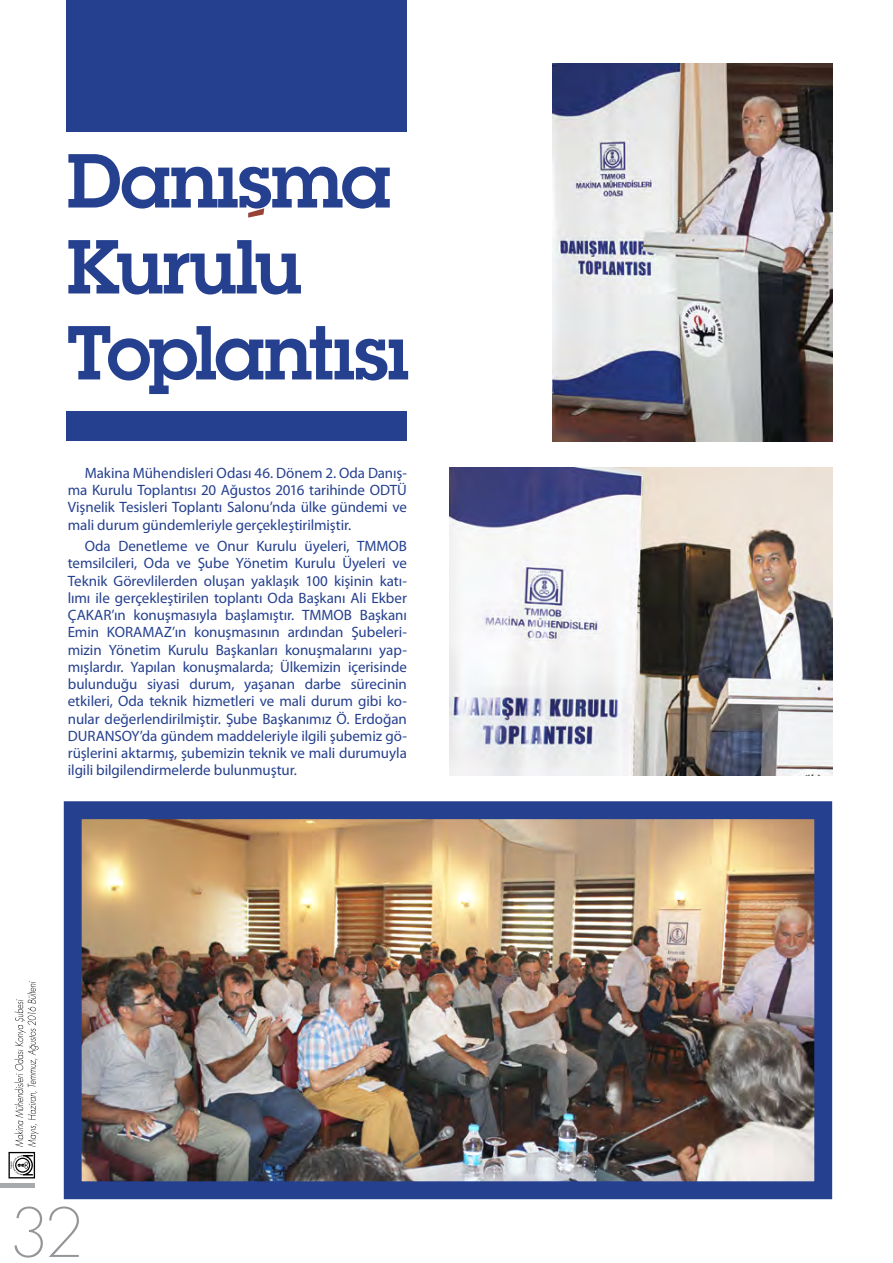
<style>
.page{position:relative;width:893px;height:1263px;background:#fff}
.page>*{position:absolute;margin:0;border:0;box-sizing:border-box;transform-origin:0 0}
.t1{font:74.7px "Lubalin Graph Demi Turk";letter-spacing:-.02em;color:#25408f}
.t2{font:300 66px "Futura T Extra";color:#939598}
.t3{font:15px/17.2px "Myriad Pro";letter-spacing:-.005em;color:#25408f;text-align:justify}
</style>
<div class="page">
<hr style="left:0;top:1183px;width:35px;height:4px;background:#a7a9ac">
<svg style="left:9px;top:981px;width:30px;height:197px"></svg>
<div style="left:67px;top:411px;width:340px;height:30px;background:#25408f"></div>
<div style="left:67px;top:0;width:340px;height:131px;background:#25408f"></div>
<img style="left:63px;top:801px;width:770px;height:399px">
<img style="left:552px;top:63px;width:280px;height:378px">
<img style="left:449px;top:467px;width:383px;height:308px">
<svg style="left:248px;top:208px;width:16px;height:10px"></svg>
<p class="t1" style="left:67px;top:132px;width:325px">Danisma</p>
<p class="t1" style="left:67px;top:217px;width:237px">Kurulu</p>
<p class="t1" style="left:67px;top:303px;width:344px">Toplantisi</p>
<p class="t3" style="left:68px;top:464px;width:341px;text-indent:17px">Makina Mühendisleri Odası 46. Dönem 2. Oda Danış&shy;ma Kurulu Toplantısı 20 Ağustos 2016 tarihinde ODTÜ Vişnelik Tesisleri Toplantı Salonu’nda ülke gündemi ve mali durum gündemleriyle gerçekleştirilmiştir.</p>
<p class="t3" style="left:68px;top:537px;width:341px;text-indent:17px">Oda Denetleme ve Onur Kurulu üyeleri, TMMOB temsilcileri, Oda ve Şube Yönetim Kurulu Üyeleri ve Teknik Görevlilerden oluşan yaklaşık 100 kişinin katı&shy;lımı ile gerçekleştirilen toplantı Oda Başkanı Ali Ekber ÇAKAR’ın konuşmasıyla başlamıştır. TMMOB Başkanı Emin KORAMAZ’ın konuşmasının ardından Şubeleri&shy;mizin Yönetim Kurulu Başkanları konuşmalarını yap&shy;mışlardır. Yapılan konuşmalarda; Ülkemizin içerisinde bulunduğu siyasi durum, yaşanan darbe sürecinin etkileri, Oda teknik hizmetleri ve mali durum gibi ko&shy;nular değerlendirilmiştir. Şube Başkanımız Ö. Erdoğan DURANSOY’da gündem maddeleriyle ilgili şubemiz gö&shy;rüşlerini aktarmış, şubemizin teknik ve mali durumuyla ilgili bilgilendirmelerde bulunmuştur.</p>
<h2 class="t2" style="left:9px;top:1190px;width:77px">32</h2>
</div>
